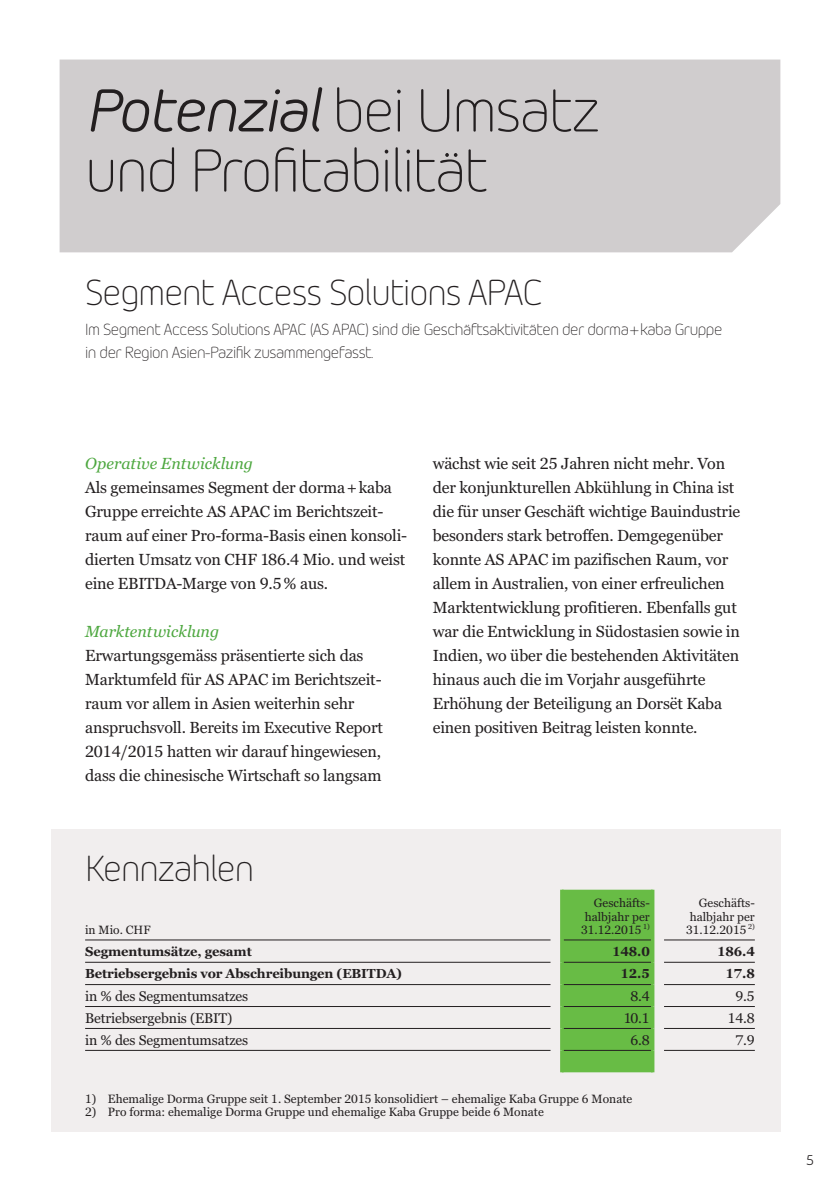
<style>
.page{position:relative;width:840px;height:1191px;background:#fff}
.page>*{position:absolute;margin:0;border:0;box-sizing:border-box;transform-origin:0 0}
._501_Kapiteltitel{font:300 60px/60px "Morebi Rounded";letter-spacing:-.03em;color:#231f20}
._502_Titel{font:300 36px "Morebi Rounded";letter-spacing:-.03em;color:#231f20}
._601_Lauftext{font:16px/24px "Georgia Pro";letter-spacing:-.01em;color:#231f20}
._502_Titel-2{font:300 16px/22px "Morebi Rounded";letter-spacing:-.03em;color:#231f20}
._503_Zwischentitel{font:italic 16px "Georgia Pro";color:#4da73f}
.LINE{font:14px "Georgia Pro";letter-spacing:-.01em;color:#231f20}
.t1{font:14px "Morebi Rounded";color:#231f20}
.LINE_BOLD{font:700 13px "Georgia Pro";letter-spacing:-.01em;color:#231f20}
.FOOTNOTE{font:12px "Georgia Pro";color:#231f20}
.HEAD{font:12px/13.6px "Georgia Pro";color:#231f20;text-align:right}
.s1{font-weight:400;font-style:italic}
</style>
<div class="page">
<div style="left:60px;top:60px;width:720px;height:192px;background:#d0cdce"></div>
<div style="left:51px;top:829px;width:729px;height:302px;background:#f1eeee"></div>
<div style="left:563px;top:889px;width:87px;height:183px;background:#68bc45"></div>
<hr style="left:85px;top:939px;width:465px;height:1px;background:#231f20">
<hr style="left:563px;top:939px;width:87px;height:1px;background:#231f20">
<hr style="left:663px;top:939px;width:91px;height:1px;background:#231f20">
<hr style="left:85px;top:962px;width:465px;height:1px;background:#231f20">
<hr style="left:563px;top:962px;width:87px;height:1px;background:#231f20">
<hr style="left:663px;top:962px;width:91px;height:1px;background:#231f20">
<hr style="left:85px;top:984px;width:465px;height:1px;background:#231f20">
<hr style="left:563px;top:984px;width:87px;height:1px;background:#231f20">
<hr style="left:663px;top:984px;width:91px;height:1px;background:#231f20">
<hr style="left:85px;top:1006px;width:465px;height:1px;background:#231f20">
<hr style="left:563px;top:1006px;width:87px;height:1px;background:#231f20">
<hr style="left:663px;top:1006px;width:91px;height:1px;background:#231f20">
<hr style="left:85px;top:1028px;width:465px;height:1px;background:#231f20">
<hr style="left:563px;top:1028px;width:87px;height:1px;background:#231f20">
<hr style="left:663px;top:1028px;width:91px;height:1px;background:#231f20">
<hr style="left:85px;top:1050px;width:465px;height:1px;background:#231f20">
<hr style="left:563px;top:1050px;width:87px;height:1px;background:#231f20">
<hr style="left:663px;top:1050px;width:91px;height:1px;background:#231f20">
<hr style="left:560px;top:889px;width:3px;height:51px;background:#68bc45">
<hr style="left:650px;top:889px;width:4px;height:51px;background:#68bc45">
<hr style="left:560px;top:940px;width:3px;height:22px;background:#68bc45">
<hr style="left:650px;top:940px;width:4px;height:22px;background:#68bc45">
<hr style="left:560px;top:962px;width:3px;height:22px;background:#68bc45">
<hr style="left:650px;top:962px;width:4px;height:22px;background:#68bc45">
<hr style="left:560px;top:984px;width:3px;height:22px;background:#68bc45">
<hr style="left:650px;top:984px;width:4px;height:22px;background:#68bc45">
<hr style="left:560px;top:1006px;width:3px;height:22px;background:#68bc45">
<hr style="left:650px;top:1006px;width:4px;height:22px;background:#68bc45">
<hr style="left:560px;top:1028px;width:3px;height:22px;background:#68bc45">
<hr style="left:650px;top:1028px;width:4px;height:22px;background:#68bc45">
<hr style="left:560px;top:1050px;width:3px;height:22px;background:#68bc45">
<hr style="left:650px;top:1050px;width:4px;height:22px;background:#68bc45">
<p class="_501_Kapiteltitel" style="left:85px;top:78px;width:516px"><span class="s1">Potenzial</span> bei Umsatz und Profitabilität</p>
<p class="_502_Titel" style="left:85px;top:268px;width:459px">Segment Access Solutions APAC</p>
<p class="_502_Titel-2" style="left:85px;top:318px;width:638px">Im Segment Access Solutions APAC (AS APAC) sind die Geschäftsaktivitäten der dorma + kaba Gruppe in der Region Asien-Pazifik zusammengefasst.</p>
<p class="_503_Zwischentitel" style="left:85px;top:454px;width:169px">Operative Entwicklung</p>
<p class="_601_Lauftext" style="left:85px;top:476px;width:323px">Als gemeinsames Segment der dorma+kaba Gruppe erreichte AS APAC im Berichtszeit&shy;raum auf einer Pro-forma-Basis einen konsoli&shy;dierten Umsatz von CHF 186.4 Mio. und weist eine EBITDA-Marge von 9.5% aus.</p>
<p class="_503_Zwischentitel" style="left:85px;top:622px;width:135px">Marktentwicklung</p>
<p class="_601_Lauftext" style="left:85px;top:644px;width:299px">Erwartungsgemäss präsentierte sich das Marktumfeld für AS APAC im Berichtszeit&shy;raum vor allem in Asien weiterhin sehr anspruchsvoll. Bereits im Executive Report 2014/2015 hatten wir darauf hingewiesen, dass die chinesische Wirtschaft so langsam</p>
<p class="_601_Lauftext" style="left:432px;top:452px;width:309px">wächst wie seit 25 Jahren nicht mehr. Von der konjunkturellen Abkühlung in China ist die für unser Geschäft wichtige Bauindustrie besonders stark betroffen. Demgegenüber konnte AS APAC im pazifischen Raum, vor allem in Australien, von einer erfreulichen Marktentwicklung profitieren. Ebenfalls gut war die Entwicklung in Südostasien sowie in Indien, wo über die bestehenden Aktivitäten hinaus auch die im Vorjahr ausgeführte Erhöhung der Beteiligung an Dorsët Kaba einen positiven Beitrag leisten konnte.</p>
<p class="_502_Titel" style="left:85px;top:844px;width:170px">Kennzahlen</p>
<p class="HEAD" style="left:85px;top:923px;width:67px">in Mio. CHF</p>
<p class="HEAD" style="left:580px;top:896px;width:70px">Geschäfts&shy;halbjahr per<br>31.12.2015 <sup>1)</sup></p>
<p class="HEAD" style="left:685px;top:896px;width:70px">Geschäfts&shy;halbjahr per<br>31.12.2015 <sup>2)</sup></p>
<p class="LINE_BOLD" style="left:85px;top:944px;width:168px">Segmentumsätze, gesamt</p>
<p class="LINE_BOLD" style="left:612px;top:944px;width:39px">148.0</p>
<p class="LINE_BOLD" style="left:716px;top:944px;width:39px">186.4</p>
<p class="LINE_BOLD" style="left:85px;top:966px;width:318px">Betriebsergebnis vor Abschreibungen (EBITDA)</p>
<p class="LINE_BOLD" style="left:620px;top:966px;width:31px">12.5</p>
<p class="LINE_BOLD" style="left:725px;top:966px;width:31px">17.8</p>
<p class="LINE" style="left:85px;top:988px;width:164px">in % des Segmentumsatzes</p>
<p class="LINE" style="left:630px;top:988px;width:21px">8.4</p>
<p class="LINE" style="left:735px;top:988px;width:21px">9.5</p>
<p class="LINE" style="left:85px;top:1010px;width:149px">Betriebsergebnis (EBIT)</p>
<p class="LINE" style="left:623px;top:1010px;width:27px">10.1</p>
<p class="LINE" style="left:727px;top:1010px;width:29px">14.8</p>
<p class="LINE" style="left:85px;top:1031px;width:164px">in % des Segmentumsatzes</p>
<p class="LINE" style="left:630px;top:1031px;width:21px">6.8</p>
<p class="LINE" style="left:735px;top:1031px;width:21px">7.9</p>
<p class="FOOTNOTE" style="left:85px;top:1091px;width:548px">1) Ehemalige Dorma Gruppe seit 1. September 2015 konsolidiert – ehemalige Kaba Gruppe 6 Monate</p>
<p class="FOOTNOTE" style="left:85px;top:1105px;width:460px">2) Pro forma: ehemalige Dorma Gruppe und ehemalige Kaba Gruppe beide 6 Monate</p>
<p class="t1" style="left:805px;top:1150px;width:9px">5</p>
</div>
